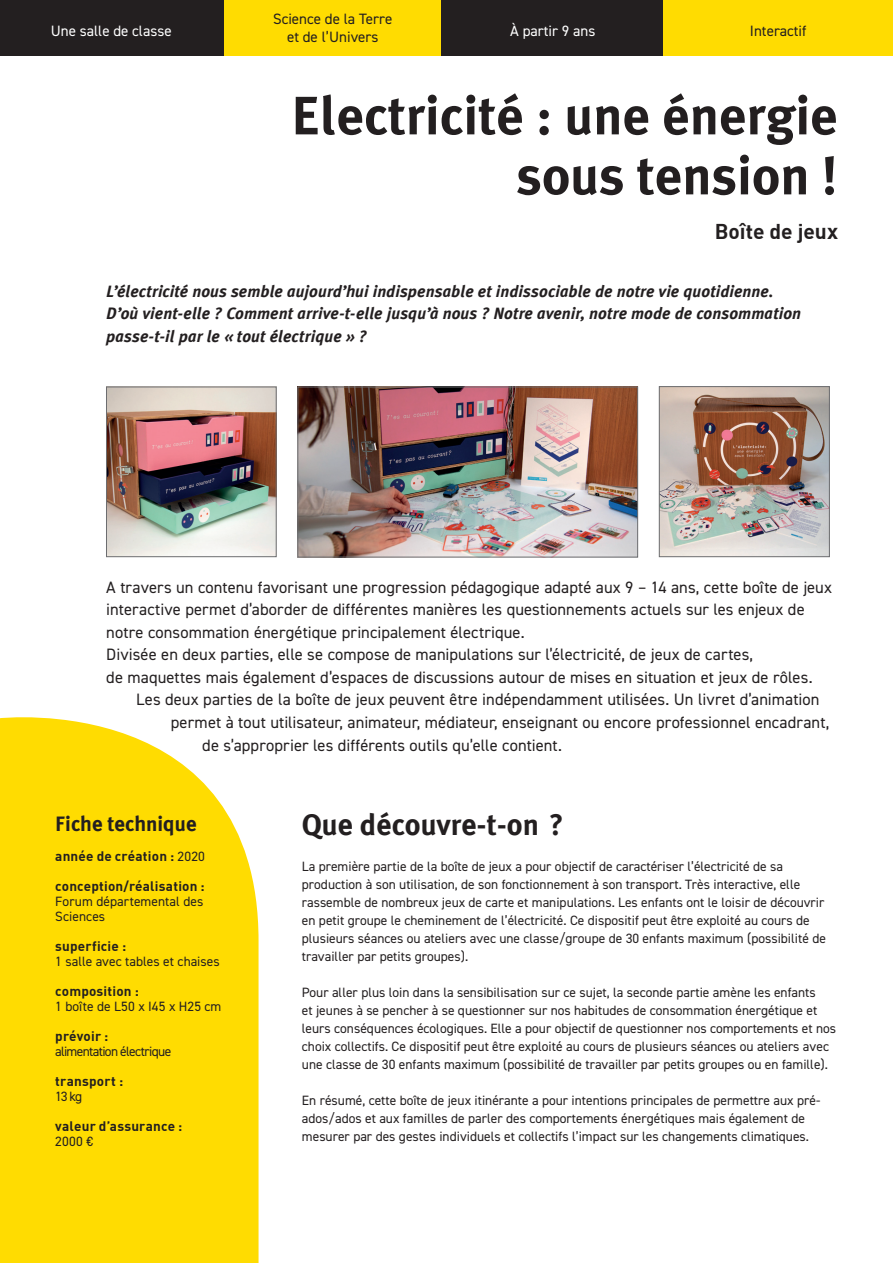
<style>
.page{position:relative;width:893px;height:1263px;background:#fff}
.page>*{position:absolute;margin:0;border:0;box-sizing:border-box;transform-origin:0 0}
.t1{font:700 54px/60px "Meta Plus";color:#231f20;text-align:right}
.t2{font:700 30px "Meta Plus";color:#231f20}
.t3{font:700 21px "Meta Plus";color:#231f20}
.t4{font:21px "DIN Bold";color:#231f20}
.t5{font:16.5px/22.5px "DIN2014";letter-spacing:.005em;color:#231f20}
.t6{font:italic 700 16.5px/22.5px "Meta Plus";letter-spacing:.005em;color:#231f20}
.t7{font:15px/18px "DIN2014";color:#231f20;text-align:center}
.t8{font:15px "DIN2014";color:#fff}
.t9{font:13.5px/18px "DIN2014";color:#231f20}
.t10{font:13.5px "DIN Bold";letter-spacing:.015em;color:#231f20}
.t11{font:13.5px "DIN2014";letter-spacing:-.05em;color:#231f20}
.s1{font-family:"DIN2014"}
</style>
<div class="page">
<div style="left:0;top:717px;width:259px;height:546px;background:#ffdc01"></div>
<div style="left:221px;top:0;width:223px;height:55px;background:#ffdc01"></div>
<div style="left:442px;top:0;width:223px;height:55px;background:#231f20"></div>
<div style="left:663px;top:0;width:230px;height:55px;background:#ffdc01"></div>
<div style="left:0;top:0;width:223px;height:55px;background:#231f20"></div>
<img style="left:108px;top:389px;width:166px;height:166px">
<div style="left:106px;top:387px;width:170px;height:170px;border:1px solid #6c6d70"></div>
<img style="left:300px;top:389px;width:336px;height:166px">
<div style="left:298px;top:387px;width:340px;height:170px;border:1px solid #6c6d70"></div>
<img style="left:661px;top:388px;width:167px;height:167px">
<div style="left:659px;top:386px;width:171px;height:171px;border:1px solid #6c6d70"></div>
<p class="t7" style="left:273px;top:10px;width:121px">Science de la Terre et de l’Univers</p>
<p class="t8" style="left:51px;top:21px;width:122px">Une salle de classe</p>
<p class="t8" style="left:510px;top:21px;width:87px">À partir 9 ans</p>
<p class="t7" style="left:750px;top:21px;width:58px">Interactif</p>
<h1 class="t1" style="left:291px;top:85px;width:548px">Electricité : une énergie sous tension !</h1>
<h3 class="t4" style="left:715px;top:218px;width:125px">Boîte de jeux</h3>
<p class="t6" style="left:106px;top:280px;width:696px">L’électricité nous semble aujourd’hui indispensable et indissociable de notre vie quotidienne.<br>D’où vient-elle ? Comment arrive-t-elle jusqu’à nous ? Notre avenir, notre mode de consommation passe-t-il par le « tout électrique » ?</p>
<p class="t5" style="left:106px;top:576px;width:727px">A travers un contenu favorisant une progression pédagogique adapté aux 9 – 14 ans, cette boîte de jeux interactive permet d’aborder de différentes manières les questionnements actuels sur les enjeux de notre consommation énergétique principalement électrique.<br>Divisée en deux parties, elle se compose de manipulations sur l’électricité, de jeux de cartes,<br>de maquettes mais également d’espaces de discussions autour de mises en situation et jeux de rôles.</p>
<p class="t5" style="left:136px;top:688px;width:685px">Les deux parties de la boîte de jeux peuvent être indépendamment utilisées. Un livret d’animation</p>
<p class="t5" style="left:171px;top:711px;width:660px">permet à tout utilisateur, animateur, médiateur, enseignant ou encore professionnel encadrant,</p>
<p class="t5" style="left:202px;top:733px;width:361px">de s’approprier les différents outils qu’elle contient.</p>
<h3 class="t3" style="left:55px;top:812px;width:143px">Fiche technique</h3>
<p class="t10" style="left:55px;top:848px;width:151px">année de création : <span class="s1">2020</span></p>
<p class="t10" style="left:55px;top:878px;width:151px">conception/réalisation :</p>
<p class="t9" style="left:55px;top:894px;width:150px;line-height:15px">Forum départemental des<br>Sciences</p>
<p class="t10" style="left:55px;top:938px;width:72px">superficie :</p>
<p class="t9" style="left:55px;top:952px;width:166px">1 salle avec tables et chaises</p>
<p class="t10" style="left:55px;top:983px;width:85px">composition :</p>
<p class="t9" style="left:55px;top:997px;width:168px">1 boîte de L50 x I45 x H25 cm</p>
<p class="t10" style="left:55px;top:1028px;width:55px">prévoir :</p>
<p class="t11" style="left:55px;top:1043px;width:118px">alimentation électrique</p>
<p class="t10" style="left:55px;top:1073px;width:70px">transport :</p>
<p class="t9" style="left:55px;top:1087px;width:28px">13 kg</p>
<p class="t10" style="left:55px;top:1118px;width:129px">valeur d’assurance :</p>
<p class="t9" style="left:55px;top:1132px;width:39px">2000 €</p>
<h2 class="t2" style="left:302px;top:807px;width:263px">Que découvre-t-on ?</h2>
<p class="t9" style="left:302px;top:857px;width:525px">La première partie de la boîte de jeux a pour objectif de caractériser l’électricité de sa production à son utilisation, de son fonctionnement à son transport. Très interactive, elle rassemble de nombreux jeux de carte et manipulations. Les enfants ont le loisir de découvrir en petit groupe le cheminement de l’électricité. Ce dispositif peut être exploité au cours de plusieurs séances ou ateliers avec une classe/groupe de 30 enfants maximum (possibilité de travailler par petits groupes).</p>
<p class="t9" style="left:302px;top:983px;width:536px">Pour aller plus loin dans la sensibilisation sur ce sujet, la seconde partie amène les enfants<br>et jeunes à se pencher à se questionner sur nos habitudes de consommation énergétique et leurs conséquences écologiques. Elle a pour objectif de questionner nos comportements et nos choix collectifs. Ce dispositif peut être exploité au cours de plusieurs séances ou ateliers avec une classe de 30 enfants maximum (possibilité de travailler par petits groupes ou en famille).</p>
<p class="t9" style="left:302px;top:1091px;width:520px">En résumé, cette boîte de jeux itinérante a pour intentions principales de permettre aux pré&shy;ados/ados et aux familles de parler des comportements énergétiques mais également de mesurer par des gestes individuels et collectifs l’impact sur les changements climatiques.</p>
</div>
